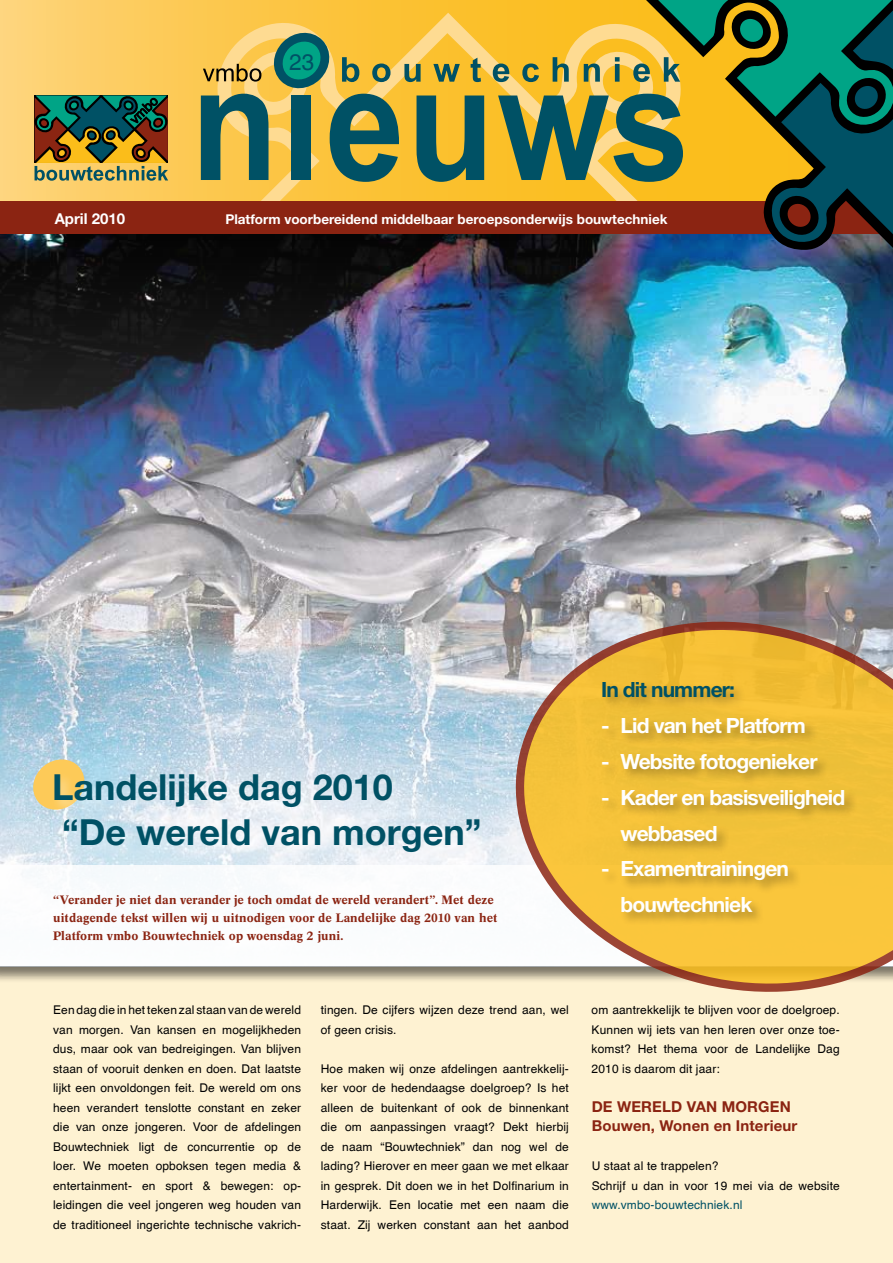
<style>
.page{position:relative;width:893px;height:1263px;background:#fff}
.page>*{position:absolute;margin:0;border:0;box-sizing:border-box;transform-origin:0 0}
.t1{font:700 36px/45px "Helvetica Neue LT";color:#005165}
.t2{font:22.5px "Helvetica";color:#005165}
.t3{font:700 21px/36px "Helvetica Neue LT";letter-spacing:-.04em;color:#fff}
.t4{font:700 21px "Helvetica Neue LT";letter-spacing:-.04em;color:#005165}
.t5{font:700 15px/19.5px "Helvetica Neue LT";letter-spacing:.01em;color:#8b2412}
.t6{font:700 15px "Helvetica Neue LT";color:#fff}
.t7{font:700 13.5px "Helvetica Neue LT";color:#fff}
.t8{font:12px/19.5px "Helvetica";letter-spacing:.01em;color:#000;text-align:justify}
.t9{font:500 12px/18px "Concorde BQ";letter-spacing:.01em;color:#8b2412}
.t10{font:12px "Helvetica";letter-spacing:.01em;color:#005165}
</style>
<div class="page">
<div style="left:0;top:237px;width:893px;height:1026px;background:#fef2d2"></div>
<img style="left:0;top:234px;width:893px;height:631px">
<div style="left:0;top:867px;width:893px;height:117px;background:#000;opacity:.4"></div>
<div style="left:0;top:865px;width:893px;height:100px;background:#fff"></div>
<svg style="left:0;top:0;width:493px;height:202px"></svg>
<svg style="left:211px;top:13px;width:282px;height:189px"></svg>
<svg style="left:201px;top:22px;width:283px;height:160px"></svg>
<div style="left:0;top:202px;width:893px;height:32px;background:#8b2412"></div>
<svg style="left:645px;top:246px;width:248px;height:8px"></svg>
<svg style="left:493px;top:0;width:400px;height:246px"></svg>
<svg style="left:0;top:0;width:169px;height:181px"></svg>
<svg style="left:491px;top:595px;width:402px;height:397px"></svg>
<div style="left:600px;top:679px;width:258px;height:247px;background:#000;opacity:.3"></div>
<svg style="left:23px;top:749px;width:72px;height:71px"></svg>
<div style="left:51px;top:770px;width:443px;height:95px;background:#fff;opacity:.4"></div>
<p class="t6" style="left:55px;top:209px;width:72px">April 2010</p>
<h2 class="t2" style="left:289px;top:48px;width:27px">23</h2>
<p class="t7" style="left:225px;top:211px;width:444px">Platform voorbereidend middelbaar beroepsonderwijs bouwtechniek</p>
<h1 class="t1" style="left:52px;top:763px;width:431px">Landelijke dag 2010<br>“De wereld van morgen”</h1>
<p class="t9" style="left:53px;top:890px;width:446px">“Verander je niet dan verander je toch omdat de wereld verandert”. Met deze uitdagende tekst willen wij u uitnodigen voor de Landelijke dag 2010 van het<br>Platform vmbo Bouwtechniek op woensdag 2 juni.</p>
<h3 class="t4" style="left:601px;top:676px;width:136px">In dit nummer:</h3>
<h3 class="t3" style="left:601px;top:706px;width:206px">- Lid van het Platform</h3>
<h3 class="t3" style="left:601px;top:742px;width:218px">- Website fotogenieker</h3>
<h3 class="t3" style="left:620px;top:778px;width:226px;text-indent:-20px">- Kader en basisveiligheid webbased</h3>
<h3 class="t3" style="left:620px;top:850px;width:170px;text-indent:-20px">- Examentrainingen bouwtechniek</h3>
<p class="t8" style="left:53px;top:1000px;width:249px">Een dag die in het teken zal staan van de wereld van morgen. Van kansen en mogelijkheden dus, maar ook van bedreigingen. Van blijven staan of vooruit denken en doen. Dat laatste lijkt een onvoldongen feit. De wereld om ons heen verandert tenslotte constant en zeker die van onze jongeren. Voor de afdelingen Bouwtechniek ligt de concurrentie op de loer. We moeten opboksen tegen media &amp; entertainment- en sport &amp; bewegen: op&shy;leidingen die veel jongeren weg houden van de traditioneel ingerichte technische vakrich-</p>
<p class="t8" style="left:321px;top:1000px;width:250px">tingen. De cijfers wijzen deze trend aan, wel of geen crisis.</p>
<p class="t8" style="left:321px;top:1058px;width:250px">Hoe maken wij onze afdelingen aantrekkelij&shy;ker voor de hedendaagse doelgroep? Is het alleen de buitenkant of ook de binnenkant die om aanpassingen vraagt? Dekt hierbij de naam “Bouwtechniek” dan nog wel de lading? Hierover en meer gaan we met elkaar in gesprek. Dit doen we in het Dolfinarium in Harderwijk. Een locatie met een naam die staat. Zij werken constant aan het aanbod</p>
<p class="t8" style="left:592px;top:1000px;width:250px">om aantrekkelijk te blijven voor de doelgroep.<br>Kunnen wij iets van hen leren over onze toe&shy;komst? Het thema voor de Landelijke Dag 2010 is daarom dit jaar:</p>
<p class="t5" style="left:592px;top:1096px;width:207px">DE WERELD VAN MORGEN<br>Bouwen, Wonen en Interieur</p>
<p class="t8" style="left:592px;top:1156px;width:250px">U staat al te trappelen?<br>Schrijf u dan in voor 19 mei via de website</p>
<p class="t10" style="left:592px;top:1197px;width:152px">www.vmbo-bouwtechniek.nl</p>
</div>
